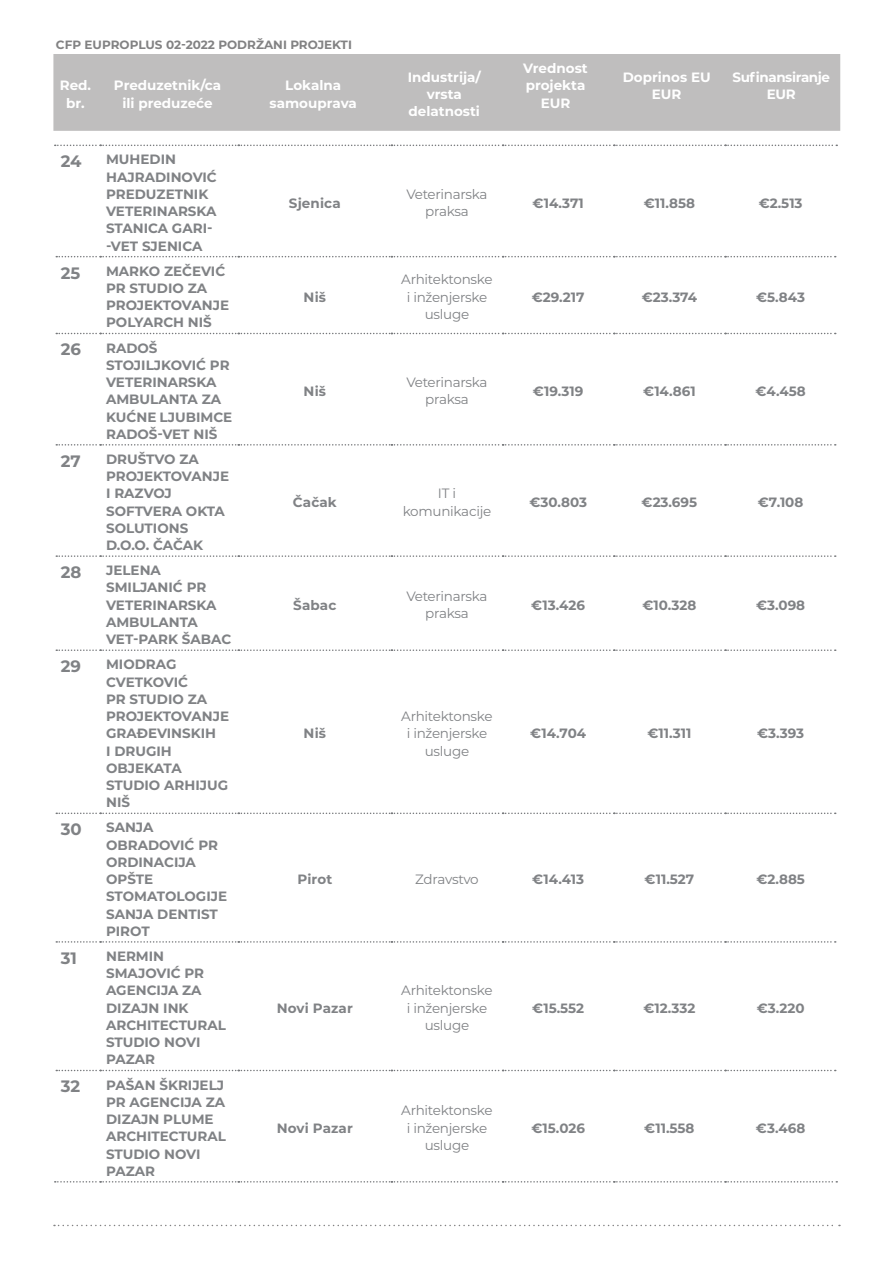
<style>
.page{position:relative;width:893px;height:1263px;background:#fff}
.page>*{position:absolute;margin:0;border:0;box-sizing:border-box;transform-origin:0 0}
.t1{font:700 16.5px "Montserrat";color:#808285}
.ime_firme{font:700 13.5px/17.2px "Montserrat";color:#808285}
.text_normalni{font:13.5px/17.2px "Montserrat";letter-spacing:-.02em;color:#808285;text-align:center}
.t2{font:700 13.5px/17.2px "Montserrat";color:#fff;text-align:center}
.text_normalni-2{font:700 13.5px "Montserrat";letter-spacing:.01em;color:#808285}
.t3{font:700 13.5px/17.2px "Montserrat";letter-spacing:-.03em;color:#fff;text-align:center}
.t4{font:700 12px "Montserrat";color:#828283}
</style>
<div class="page">
<svg style="left:54px;top:1225px;width:786px;height:1px"></svg>
<div style="left:53px;top:54px;width:787px;height:77px;background:#bfbebe"></div>
<svg style="left:55px;top:145px;width:782px;height:1px"></svg>
<svg style="left:56px;top:256px;width:780px;height:1px"></svg>
<svg style="left:56px;top:333px;width:780px;height:1px"></svg>
<svg style="left:56px;top:444px;width:780px;height:2px"></svg>
<svg style="left:56px;top:555px;width:780px;height:2px"></svg>
<svg style="left:56px;top:649px;width:780px;height:2px"></svg>
<svg style="left:56px;top:812px;width:780px;height:2px"></svg>
<svg style="left:56px;top:941px;width:780px;height:2px"></svg>
<svg style="left:56px;top:1070px;width:780px;height:1px"></svg>
<svg style="left:55px;top:1181px;width:782px;height:1px"></svg>
<p class="t4" style="left:56px;top:36px;width:297px">CFP EUPROPLUS 02-2022 PODRŽANI PROJEKTI</p>
<p class="t2" style="left:60px;top:76px;width:33px">Red. br.</p>
<p class="t2" style="left:114px;top:76px;width:109px">Preduzetnik/ca ili preduzeće</p>
<p class="t2" style="left:270px;top:76px;width:89px">Lokalna samouprava</p>
<p class="t2" style="left:408px;top:68px;width:75px">Industrija/ vrsta delatnosti</p>
<p class="t2" style="left:523px;top:59px;width:66px">Vrednost projekta<br>EUR</p>
<p class="t2" style="left:623px;top:68px;width:90px">Doprinos EU<br>EUR</p>
<p class="t3" style="left:732px;top:68px;width:99px">Sufinansiranje<br>EUR</p>
<p class="t1" style="left:61px;top:150px;width:22px">24</p>
<p class="ime_firme" style="left:106px;top:150px;width:112px">MUHEDIN<br>HAJRADINOVIĆ<br>PREDUZETNIK<br>VETERINARSKA<br>STANICA GARI--VET SJENICA</p>
<p class="text_normalni-2" style="left:289px;top:193px;width:53px">Sjenica</p>
<p class="text_normalni" style="left:406px;top:185px;width:83px">Veterinarska praksa</p>
<p class="ime_firme" style="left:532px;top:193px;width:53px">€14.371</p>
<p class="ime_firme" style="left:644px;top:193px;width:53px">€11.858</p>
<p class="ime_firme" style="left:759px;top:193px;width:45px">€2.513</p>
<p class="t1" style="left:61px;top:261px;width:21px">25</p>
<p class="ime_firme" style="left:106px;top:262px;width:125px">MARKO ZEČEVIĆ<br>PR STUDIO ZA<br>PROJEKTOVANJE<br>POLYARCH NIŠ</p>
<p class="t1" style="left:61px;top:338px;width:22px">26</p>
<p class="ime_firme" style="left:106px;top:338px;width:128px">RADOŠ<br>STOJILJKOVIĆ PR<br>VETERINARSKA<br>AMBULANTA ZA<br>KUĆNE LJUBIMCE<br>RADOŠ-VET NIŠ</p>
<p class="t1" style="left:61px;top:449px;width:21px">27</p>
<p class="ime_firme" style="left:106px;top:450px;width:125px">DRUŠTVO ZA<br>PROJEKTOVANJE<br>I RAZVOJ<br>SOFTVERA OKTA<br>SOLUTIONS<br>D.O.O. ČAČAK</p>
<p class="t1" style="left:61px;top:560px;width:22px">28</p>
<p class="ime_firme" style="left:106px;top:561px;width:127px">JELENA<br>SMILJANIĆ PR<br>VETERINARSKA<br>AMBULANTA<br>VET-PARK ŠABAC</p>
<p class="t1" style="left:61px;top:654px;width:22px">29</p>
<p class="ime_firme" style="left:106px;top:655px;width:125px">MIODRAG<br>CVETKOVIĆ<br>PR STUDIO ZA<br>PROJEKTOVANJE<br>GRAĐEVINSKIH<br>I DRUGIH<br>OBJEKATA<br>STUDIO ARHIJUG<br>NIŠ</p>
<p class="t1" style="left:61px;top:817px;width:22px">30</p>
<p class="ime_firme" style="left:106px;top:818px;width:123px">SANJA<br>OBRADOVIĆ PR<br>ORDINACIJA<br>OPŠTE<br>STOMATOLOGIJE<br>SANJA DENTIST<br>PIROT</p>
<p class="t1" style="left:61px;top:946px;width:18px">31</p>
<p class="ime_firme" style="left:106px;top:947px;width:121px">NERMIN<br>SMAJOVIĆ PR<br>AGENCIJA ZA<br>DIZAJN INK<br>ARCHITECTURAL<br>STUDIO NOVI<br>PAZAR</p>
<p class="t1" style="left:61px;top:1075px;width:21px">32</p>
<p class="ime_firme" style="left:106px;top:1075px;width:121px">PAŠAN ŠKRIJELJ<br>PR AGENCIJA ZA<br>DIZAJN PLUME<br>ARCHITECTURAL<br>STUDIO NOVI<br>PAZAR</p>
<p class="text_normalni-2" style="left:304px;top:287px;width:24px">Niš</p>
<p class="text_normalni" style="left:401px;top:270px;width:93px">Arhitektonske i inženjerske usluge</p>
<p class="ime_firme" style="left:532px;top:287px;width:54px">€29.217</p>
<p class="ime_firme" style="left:642px;top:287px;width:57px">€23.374</p>
<p class="ime_firme" style="left:756px;top:287px;width:50px">€5.843</p>
<p class="text_normalni-2" style="left:304px;top:381px;width:24px">Niš</p>
<p class="text_normalni" style="left:406px;top:373px;width:83px">Veterinarska praksa</p>
<p class="ime_firme" style="left:533px;top:382px;width:52px">€19.319</p>
<p class="ime_firme" style="left:643px;top:382px;width:54px">€14.861</p>
<p class="ime_firme" style="left:755px;top:382px;width:52px">€4.458</p>
<p class="text_normalni-2" style="left:293px;top:492px;width:46px">Čačak</p>
<p class="text_normalni" style="left:403px;top:484px;width:90px">IT i komunikacije</p>
<p class="ime_firme" style="left:529px;top:493px;width:59px">€30.803</p>
<p class="ime_firme" style="left:642px;top:493px;width:57px">€23.695</p>
<p class="ime_firme" style="left:758px;top:493px;width:47px">€7.108</p>
<p class="text_normalni-2" style="left:293px;top:595px;width:45px">Šabac</p>
<p class="text_normalni" style="left:406px;top:587px;width:83px">Veterinarska praksa</p>
<p class="ime_firme" style="left:531px;top:596px;width:55px">€13.426</p>
<p class="ime_firme" style="left:642px;top:596px;width:55px">€10.328</p>
<p class="ime_firme" style="left:756px;top:596px;width:51px">€3.098</p>
<p class="text_normalni-2" style="left:304px;top:724px;width:24px">Niš</p>
<p class="text_normalni" style="left:401px;top:707px;width:93px">Arhitektonske i inženjerske usluge</p>
<p class="ime_firme" style="left:530px;top:724px;width:57px">€14.704</p>
<p class="ime_firme" style="left:647px;top:724px;width:46px">€11.311</p>
<p class="ime_firme" style="left:757px;top:724px;width:49px">€3.393</p>
<p class="text_normalni-2" style="left:297px;top:870px;width:36px">Pirot</p>
<p class="text_normalni" style="left:415px;top:870px;width:65px">Zdravstvo</p>
<p class="ime_firme" style="left:532px;top:870px;width:53px">€14.413</p>
<p class="ime_firme" style="left:645px;top:870px;width:51px">€11.527</p>
<p class="ime_firme" style="left:756px;top:870px;width:50px">€2.885</p>
<p class="text_normalni-2" style="left:277px;top:998px;width:78px">Novi Pazar</p>
<p class="text_normalni-2" style="left:277px;top:1118px;width:78px">Novi Pazar</p>
<p class="text_normalni" style="left:401px;top:981px;width:93px">Arhitektonske i inženjerske usluge</p>
<p class="text_normalni" style="left:401px;top:1101px;width:93px">Arhitektonske i inženjerske usluge</p>
<p class="ime_firme" style="left:532px;top:999px;width:53px">€15.552</p>
<p class="ime_firme" style="left:643px;top:999px;width:54px">€12.332</p>
<p class="ime_firme" style="left:757px;top:999px;width:49px">€3.220</p>
<p class="ime_firme" style="left:531px;top:1118px;width:55px">€15.026</p>
<p class="ime_firme" style="left:644px;top:1118px;width:52px">€11.558</p>
<p class="ime_firme" style="left:756px;top:1118px;width:51px">€3.468</p>
</div>
